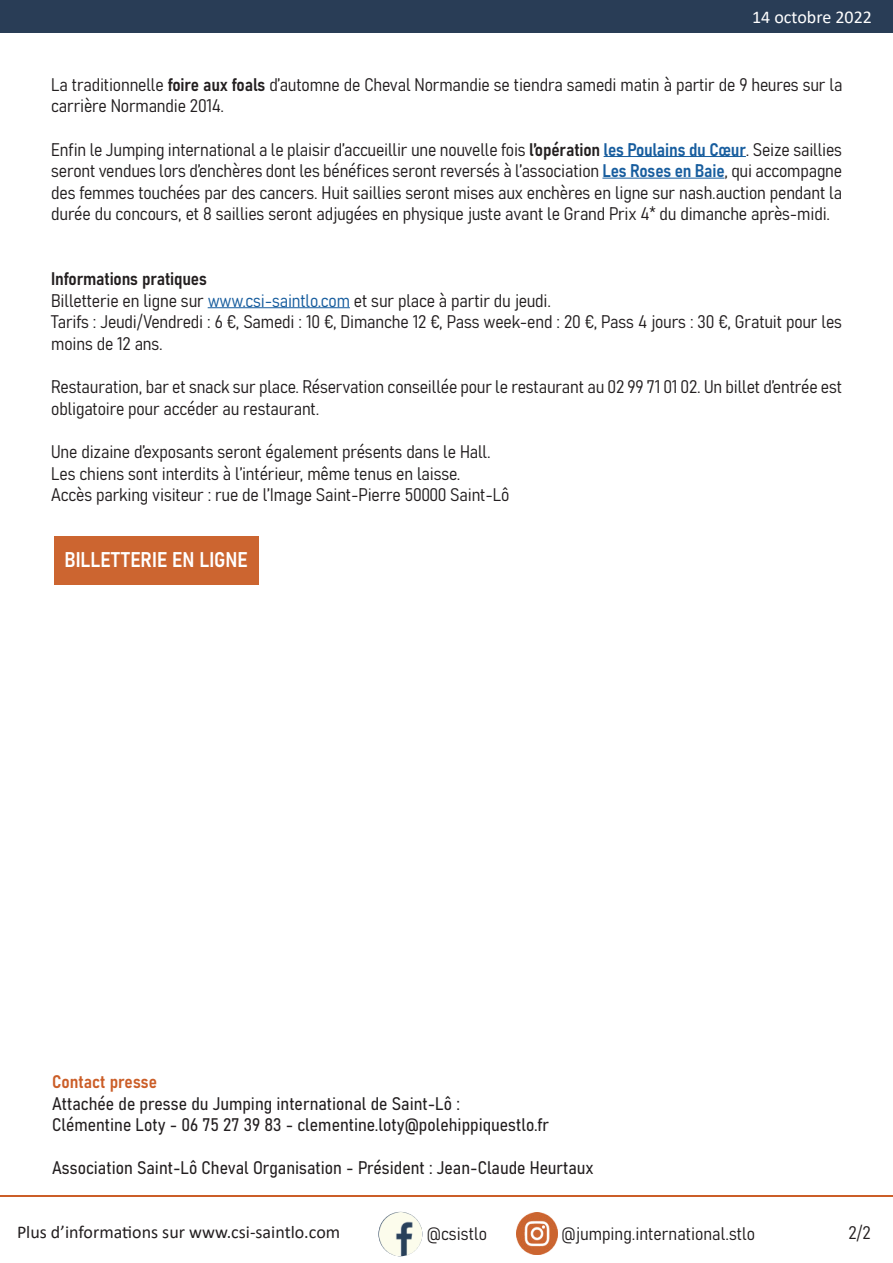
<style>
.page{position:relative;width:893px;height:1263px;background:#fff}
.page>*{position:absolute;margin:0;border:0;box-sizing:border-box;transform-origin:0 0}
.t1{font:21px "Bahnschrift";color:#fff}
.t2{font:18px/21.6px "Bahnschrift";letter-spacing:-.01em;color:#231f20}
.t3{font:18px "Calibri";color:#231f20}
.t4{font:18px "Calibri";color:#fff}
.t5{font:18px "Bahnschrift";color:#cb5e28}
.s1{color:#175d9e}
</style>
<div class="page">
<div style="left:0;top:0;width:893px;height:33px;background:#293d56"></div>
<hr style="left:0;top:1195px;width:893px;height:2px;background:#cb5e28">
<hr style="left:604px;top:156px;width:142px;height:1px;background:#175d9e">
<hr style="left:602px;top:178px;width:122px;height:1px;background:#175d9e">
<hr style="left:208px;top:307px;width:142px;height:1px;background:#175d9e">
<div style="left:54px;top:536px;width:204px;height:49px;background:#cc6530"></div>
<svg style="left:378px;top:1212px;width:44px;height:44px"></svg>
<img style="left:379px;top:1213px;width:43px;height:42px">
<img style="left:516px;top:1213px;width:42px;height:41px">
<p class="t4" style="left:752px;top:5px;width:121px">14 octobre 2022</p>
<p class="t2" style="left:51px;top:75px;width:793px">La traditionnelle foire aux foals d’automne de Cheval Normandie se tiendra samedi matin à partir de 9 heures sur la carrière Normandie 2014.</p>
<p class="t2" style="left:51px;top:139px;width:792px;text-align:justify">Enfin le Jumping international a le plaisir d’accueillir une nouvelle fois l’opération <span class="s1">les Poulains du Cœur</span>. Seize saillies seront vendues lors d’enchères dont les bénéfices seront reversés à l’association <span class="s1">Les Roses en Baie</span>, qui accompagne des femmes touchées par des cancers. Huit saillies seront mises aux enchères en ligne sur nash.auction pendant la durée du concours, et 8 saillies seront adjugées en physique juste avant le Grand Prix 4* du dimanche après-midi.</p>
<p class="t2" style="left:51px;top:268px;width:792px">Informations pratiques<br>Billetterie en ligne sur <span class="s1">www.csi-saintlo.com</span> et sur place à partir du jeudi.<br>Tarifs : Jeudi/Vendredi : 6 €, Samedi : 10 €, Dimanche 12 €, Pass week-end : 20 €, Pass 4 jours : 30 €, Gratuit pour les moins de 12 ans.</p>
<p class="t2" style="left:51px;top:377px;width:792px">Restauration, bar et snack sur place. Réservation conseillée pour le restaurant au 02 99 71 01 02. Un billet d’entrée est obligatoire pour accéder au restaurant.</p>
<p class="t2" style="left:51px;top:442px;width:460px">Une dizaine d’exposants seront également présents dans le Hall.<br>Les chiens sont interdits à l’intérieur, même tenus en laisse.<br>Accès parking visiteur : rue de l’Image Saint-Pierre 50000 Saint-Lô</p>
<p class="t1" style="left:65px;top:547px;width:185px">BILLETTERIE EN LIGNE</p>
<p class="t5" style="left:52px;top:1071px;width:107px">Contact presse</p>
<p class="t2" style="left:52px;top:1093px;width:498px">Attachée de presse du Jumping international de Saint-Lô :<br>Clémentine Loty - 06 75 27 39 83 - clementine.loty@polehippiquestlo.fr</p>
<p class="t2" style="left:52px;top:1158px;width:543px">Association Saint-Lô Cheval Organisation - Président : Jean-Claude Heurtaux</p>
<p class="t3" style="left:17px;top:1219px;width:325px">Plus d’informations sur www.csi-saintlo.com</p>
<p class="t2" style="left:848px;top:1222px;width:24px">2/2</p>
<p class="t2" style="left:427px;top:1224px;width:62px">@csistlo</p>
<p class="t2" style="left:561px;top:1224px;width:195px">@jumping.international.stlo</p>
</div>
